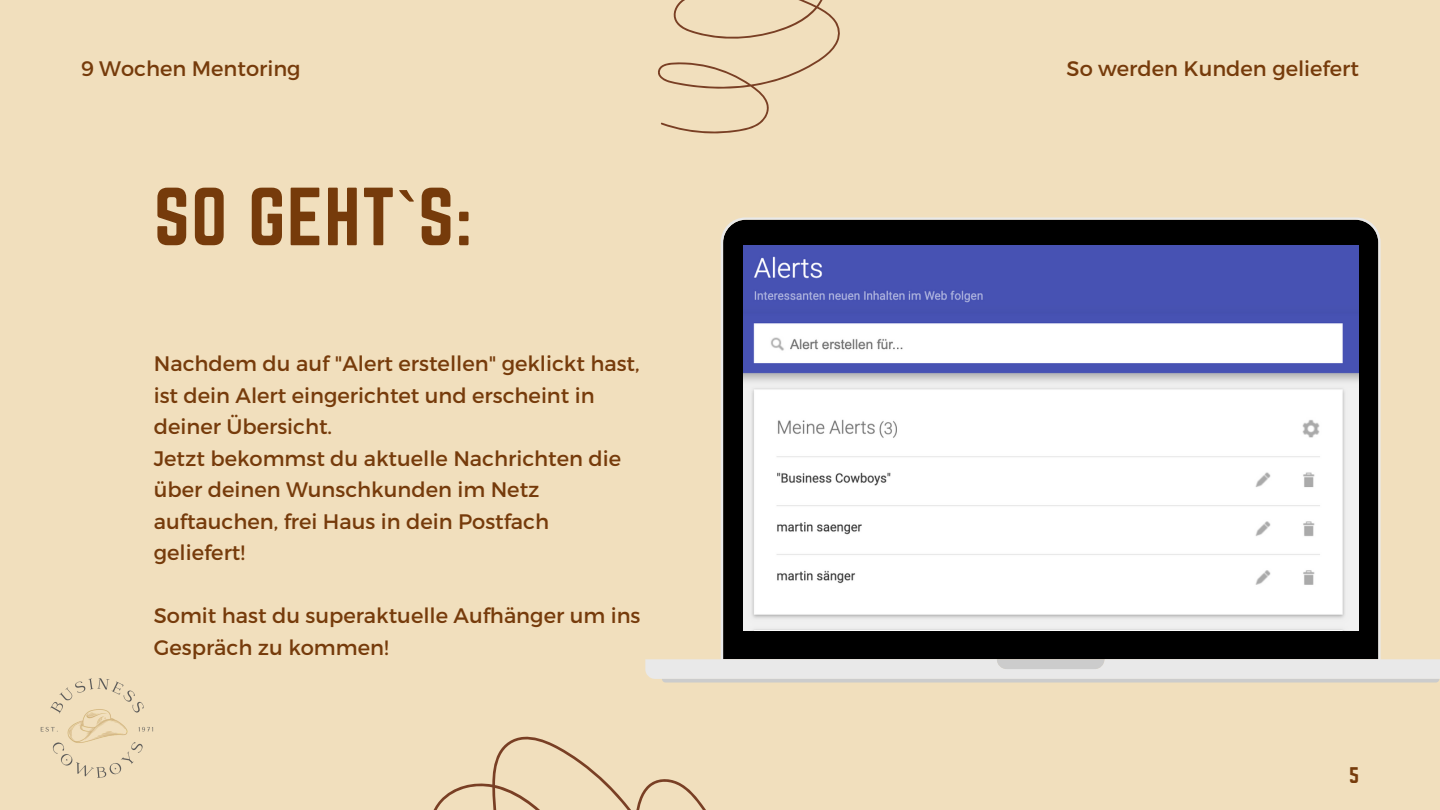
<style>
.page{position:relative;width:1440px;height:810px;background:#f1dfbd}
.page>*{position:absolute;margin:0;border:0;box-sizing:border-box;transform-origin:0 0}
.t1{font:72px "Norwester";letter-spacing:.02em;color:#763b0b}
.t2{font:21px/31.5px "Montserrat";color:#763b0b}
.t3{font:19.8px "Norwester";color:#763b0b}
.s1{font-family:"Noto Sans"}
</style>
<div class="page">
<svg style="left:645px;top:217px;width:795px;height:462px"></svg>
<svg style="left:997px;top:659px;width:107px;height:10px"></svg>
<svg style="left:662px;top:679px;width:777px;height:4px;background:#d0cec9"></svg>
<img style="left:743px;top:246px;width:615px;height:385px">
<svg style="left:658px;top:0;width:182px;height:134px"></svg>
<svg style="left:433px;top:736px;width:273px;height:74px"></svg>
<img style="left:40px;top:678px;width:114px;height:100px">
<p class="t2" style="left:81px;top:52px;width:221px">9 Wochen Mentoring</p>
<p class="t2" style="left:1067px;top:52px;width:294px">So werden Kunden geliefert</p>
<p class="t1" style="left:154px;top:173px;width:320px">SO GEHT<span class="s1">`</span>S:</p>
<p class="t2" style="left:154px;top:347px;width:487px">Nachdem du auf "Alert erstellen" geklickt hast, ist dein Alert eingerichtet und erscheint in deiner Übersicht.</p>
<p class="t2" style="left:154px;top:441px;width:469px">Jetzt bekommst du aktuelle Nachrichten die über deinen Wunschkunden im Netz auftauchen, frei Haus in dein Postfach geliefert!</p>
<p class="t2" style="left:154px;top:599px;width:488px">Somit hast du superaktuelle Aufhänger um ins<br>Gespräch zu kommen!</p>
<p class="t3" style="left:1349px;top:764px;width:11px">5</p>
</div>
